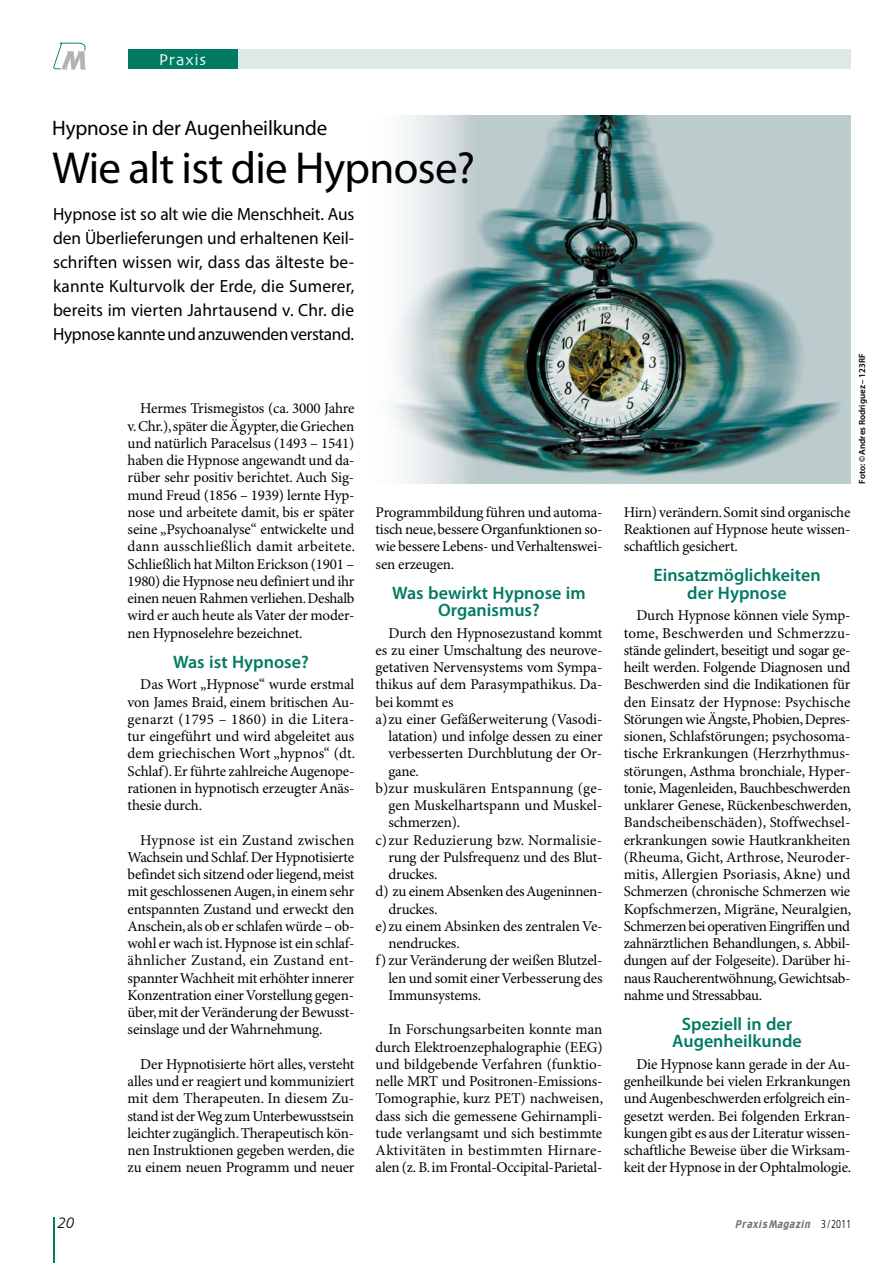
<style>
.page{position:relative;width:893px;height:1263px;background:#fff}
.page>*{position:absolute;margin:0;border:0;box-sizing:border-box;transform-origin:0 0}
.t1{font:45px "Myriad Pro";letter-spacing:-.015em;color:#000}
.t2{font:21px "Myriad Pro";letter-spacing:-.01em;color:#000}
.t3{font:600 18px/17.2px "Myriad Pro";color:#007a61;text-align:center}
.t4{font:17.7px/24px "Myriad Pro";letter-spacing:-.02em;color:#000;text-align:justify}
.t5{font:16.5px "Skia";letter-spacing:.05em;color:#fff}
.t6{font:15px/17.2px "Minion Pro";letter-spacing:-.015em;color:#000;text-align:justify}
.t7{font:15px "Minion Pro";letter-spacing:.015em;color:#000}
.t8{font:15px "Minion Pro";letter-spacing:.01em;color:#000}
.t9{font:italic 300 15px "Frutiger LT Std";color:#000}
.t10{font:12.75px "Star Trek TNG Crille";color:#707172;scale:.9 1}
.t11{font:600 9px "Myriad Pro";color:#000}
.s1{font-family:"Frutiger LT Std";font-weight:300;font-stretch:condensed;font-size:11.55px;color:#000}
</style>
<div class="page">
<div style="left:203px;top:50px;width:647px;height:19px;background:#dee9e6"></div>
<div style="left:128px;top:50px;width:109px;height:19px;background:#007a61"></div>
<hr style="left:53px;top:1217px;width:1px;height:46px;background:#007a61">
<svg style="left:53px;top:43px;width:33px;height:27px"></svg>
<img style="left:474px;top:116px;width:376px;height:368px">
<svg style="left:390px;top:115px;width:84px;height:369px"></svg>
<p class="t5" style="left:159px;top:50px;width:49px">Praxis</p>
<h2 class="t2" style="left:52px;top:116px;width:277px">Hypnose in der Augenheilkunde</h2>
<h1 class="t1" style="left:52px;top:143px;width:425px">Wie alt ist die Hypnose?</h1>
<p class="t4" style="left:53px;top:203px;width:303px">Hypnose ist so alt wie die Menschheit. Aus den Überlieferungen und erhaltenen Keil&shy;schriften wissen wir, dass das älteste be&shy;kannte Kulturvolk der Erde, die Sumerer, bereits im vierten Jahrtausend v. Chr. die Hypnose kannte und anzuwenden verstand.</p>
<p class="t6" style="left:128px;top:400px;width:229px;text-indent:13px">Hermes Trismegistos (ca. 3000 Jahre v. Chr.), später die Ägypter, die Griechen und natürlich Paracelsus (1493 – 1541) haben die Hypnose angewandt und da&shy;rüber sehr positiv berichtet. Auch Sig&shy;mund Freud (1856 – 1939) lernte Hyp&shy;nose und arbeitete damit, bis er später seine „Psychoanalyse“ entwickelte und dann ausschließlich damit arbeitete.<br>Schließlich hat Milton Erickson (1901 – 1980) die Hypnose neu definiert und ihr einen neuen Rahmen verliehen. Deshalb wird er auch heute als Vater der moder&shy;nen Hypnoselehre bezeichnet.</p>
<p class="t3" style="left:173px;top:653px;width:137px">Was ist Hypnose?</p>
<p class="t6" style="left:128px;top:676px;width:229px;text-indent:13px">Das Wort „Hypnose“ wurde erstmal von James Braid, einem britischen Au&shy;genarzt (1795 – 1860) in die Litera&shy;tur eingeführt und wird abgeleitet aus dem griechischen Wort „hypnos“ (dt.<br>Schlaf). Er führte zahlreiche Augenope&shy;rationen in hypnotisch erzeugter Anäs&shy;thesie durch.</p>
<p class="t6" style="left:128px;top:832px;width:228px;text-indent:13px">Hypnose ist ein Zustand zwischen Wachsein und Schlaf. Der Hypnotisierte befindet sich sitzend oder liegend, meist mit geschlossenen Augen, in einem sehr entspannten Zustand und erweckt den Anschein, als ob er schlafen würde – ob&shy;wohl er wach ist. Hypnose ist ein schlaf&shy;ähnlicher Zustand, ein Zustand ent&shy;spannter Wachheit mit erhöhter innerer Konzentration einer Vorstellung gegen&shy;über, mit der Veränderung der Bewusst&shy;seinslage und der Wahrnehmung.</p>
<p class="t6" style="left:128px;top:1056px;width:228px;text-indent:13px">Der Hypnotisierte hört alles, versteht alles und er reagiert und kommuniziert mit dem Therapeuten. In diesem Zu&shy;stand ist der Weg zum Unterbewusstsein leichter zugänglich. Therapeutisch kön&shy;nen Instruktionen gegeben werden, die zu einem neuen Programm und neuer</p>
<p class="t6" style="left:376px;top:504px;width:228px">Programmbildung führen und automa&shy;tisch neue, bessere Organfunktionen so&shy;wie bessere Lebens- und Verhaltenswei&shy;sen erzeugen.</p>
<p class="t3" style="left:392px;top:584px;width:195px">Was bewirkt Hypnose im<br>Organismus?</p>
<p class="t6" style="left:388px;top:625px;width:215px">Durch den Hypnosezustand kommt</p>
<p class="t6" style="left:376px;top:642px;width:228px">es zu einer Umschaltung des neurove-</p>
<p class="t6" style="left:376px;top:659px;width:228px">getativen Nervensystems vom Sympa-</p>
<p class="t6" style="left:376px;top:676px;width:228px">thikus auf dem Parasympathikus. Da-</p>
<p class="t6" style="left:376px;top:694px;width:79px">bei kommt es</p>
<p class="t6" style="left:376px;top:711px;width:228px">a) zu einer Gefäßerweiterung (Vasodi-</p>
<p class="t6" style="left:388px;top:728px;width:216px">latation) und infolge dessen zu einer</p>
<p class="t6" style="left:388px;top:745px;width:215px">verbesserten Durchblutung der Or-</p>
<p class="t6" style="left:388px;top:763px;width:32px">gane.</p>
<p class="t8" style="left:376px;top:779px;width:228px">b) zur muskulären Entspannung (ge-</p>
<p class="t6" style="left:388px;top:797px;width:215px">gen Muskelhartspann und Muskel-</p>
<p class="t6" style="left:388px;top:814px;width:73px">schmerzen).</p>
<p class="t7" style="left:376px;top:831px;width:228px">c) zur Reduzierung bzw. Normalisie-</p>
<p class="t6" style="left:388px;top:849px;width:216px">rung der Pulsfrequenz und des Blut-</p>
<p class="t6" style="left:388px;top:866px;width:51px">druckes.</p>
<p class="t6" style="left:376px;top:883px;width:228px">d) zu einem Absenken des Augeninnen-</p>
<p class="t6" style="left:388px;top:901px;width:51px">druckes.</p>
<p class="t6" style="left:376px;top:918px;width:228px">e) zu einem Absinken des zentralen Ve-</p>
<p class="t6" style="left:388px;top:935px;width:73px">nendruckes.</p>
<p class="t6" style="left:376px;top:952px;width:228px">f) zur Veränderung der weißen Blutzel-</p>
<p class="t6" style="left:388px;top:970px;width:216px">len und somit einer Verbesserung des</p>
<p class="t6" style="left:388px;top:987px;width:94px">Immunsystems.</p>
<p class="t6" style="left:376px;top:1021px;width:229px;text-indent:13px">In Forschungsarbeiten konnte man durch Elektroenzephalographie (EEG) und bildgebende Verfahren (funktio&shy;nelle MRT und Positronen-Emissions-Tomographie, kurz PET) nachweisen, dass sich die gemessene Gehirnampli&shy;tude verlangsamt und sich bestimmte Aktivitäten in bestimmten Hirnare&shy;alen (z. B. im Frontal-Occipital-Parietal-</p>
<p class="t11" style="left:857px;top:484px;width:132px;rotate:-90deg">Foto: © Andres Rodriguez – 123RF</p>
<p class="t6" style="left:624px;top:504px;width:228px">Hirn) verändern. Somit sind organische Reaktionen auf Hypnose heute wissen&shy;schaftlich gesichert.</p>
<p class="t3" style="left:653px;top:567px;width:169px">Einsatzmöglichkeiten der Hypnose</p>
<p class="t6" style="left:624px;top:607px;width:229px;text-indent:13px">Durch Hypnose können viele Symp&shy;tome, Beschwerden und Schmerzzu&shy;stände gelindert, beseitigt und sogar ge&shy;heilt werden. Folgende Diagnosen und Beschwerden sind die Indikationen für den Einsatz der Hypnose: Psychische Störungen wie Ängste, Phobien, Depres&shy;sionen, Schlafstörungen; psychosoma&shy;tische Erkrankungen (Herzrhythmus&shy;störungen, Asthma bronchiale, Hyper&shy;tonie, Magenleiden, Bauchbeschwerden unklarer Genese, Rückenbeschwerden, Bandscheibenschäden), Stoffwechsel&shy;erkrankungen sowie Hautkrankheiten (Rheuma, Gicht, Arthrose, Neuroder&shy;mitis, Allergien Psoriasis, Akne) und Schmerzen (chronische Schmerzen wie Kopfschmerzen, Migräne, Neuralgien, Schmerzen bei operativen Eingriffen und zahnärztlichen Behandlungen, s. Abbil&shy;dungen auf der Folgeseite). Darüber hi&shy;naus Raucherentwöhnung, Gewichtsab&shy;nahme und Stressabbau.</p>
<p class="t3" style="left:672px;top:1015px;width:131px">Speziell in der<br>Augenheilkunde</p>
<p class="t6" style="left:624px;top:1056px;width:229px;text-indent:13px">Die Hypnose kann gerade in der Au&shy;genheilkunde bei vielen Erkrankungen und Augenbeschwerden erfolgreich ein&shy;gesetzt werden. Bei folgenden Erkran&shy;kungen gibt es aus der Literatur wissen&shy;schaftliche Beweise über die Wirksam&shy;keit der Hypnose in der Ophtalmologie.</p>
<p class="t9" style="left:57px;top:1214px;width:18px">20</p>
<p class="t10" style="left:735px;top:1217px;width:130px">Praxis Magazin <span class="s1">3 / 2011</span></p>
</div>
